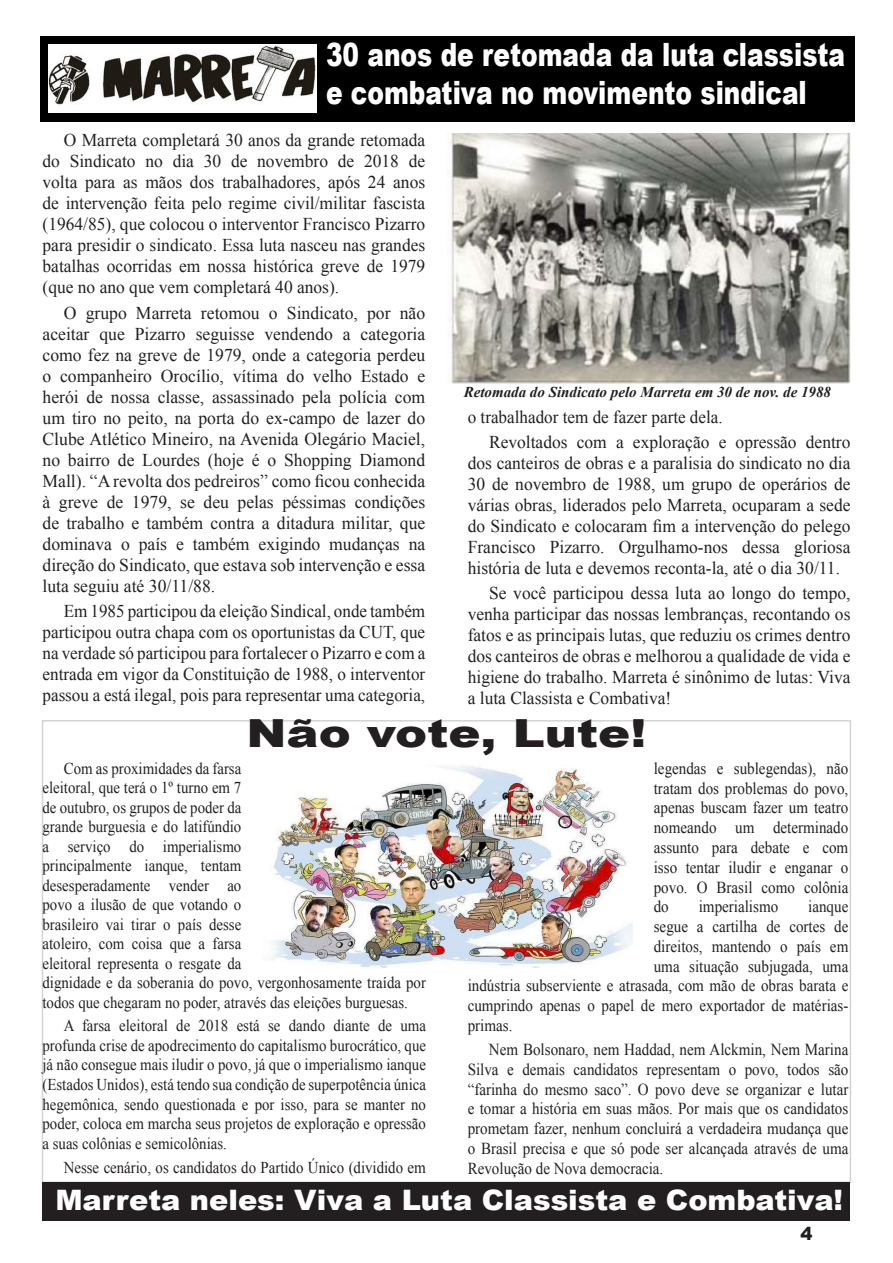
<style>
.page{position:relative;width:893px;height:1263px;background:#fff}
.page>*{position:absolute;margin:0;border:0;box-sizing:border-box;transform-origin:0 0}
.t1{font:900 38.7px "Arial";color:#231f20;scale:1.24 1}
.t2{font:900 32.1px/38.5px "Arial";color:#fff;scale:.77 1}
.t3{font:900 28.2px "Arial";color:#fff}
.t4{font:18px/21px "Times New Roman";color:#231f20;text-align:justify}
.t5{font:18px/21px "Times New Roman";color:#231f20;text-align:justify;scale:.95 1}
.t6{font:900 18px "Arial";color:#231f20}
.t7{font:16.8px/19.8px "Times New Roman";color:#231f20;text-align:justify;scale:.9 1}
.t8{font:16.5px/19.5px "Times New Roman";color:#231f20;scale:.9 1}
.t9{font:italic 700 15px "Times New Roman";color:#231f20}
.s1{font-size:16.8px}
</style>
<div class="page">
<div style="left:41px;top:36px;width:814px;height:85px;background:#000"></div>
<img style="left:49px;top:45px;width:268px;height:68px">
<img style="left:448px;top:134px;width:402px;height:250px">
<div style="left:43px;top:1182px;width:807px;height:38px;background:#231f20"></div>
<img style="left:271px;top:766px;width:361px;height:202px">
<p class="t2" style="left:326px;top:34px;width:676px">30 anos de retomada da luta classista e combativa no movimento sindical</p>
<p class="t4" style="left:43px;top:130px;width:384px;text-indent:21px">O Marreta completará 30 anos da grande retomada do Sindicato no dia 30 de novembro de 2018 de volta para as mãos dos trabalhadores, após 24 anos de intervenção feita pelo regime civil/militar fascista (1964/85), que colocou o interventor Francisco Pizarro para presidir o sindicato. Essa luta nasceu nas grandes batalhas ocorridas em nossa histórica greve de 1979 (que no ano que vem completará 40 anos).</p>
<p class="t4" style="left:43px;top:302px;width:384px;text-indent:21px">O grupo Marreta retomou o Sindicato, por não aceitar que Pizarro seguisse vendendo a categoria como fez na greve de 1979, onde a categoria perdeu o companheiro Orocílio, vítima do velho Estado e herói de nossa classe, assassinado pela polícia com um tiro no peito, na porta do ex-campo de lazer do Clube Atlético Mineiro, na Avenida Olegário Maciel, no bairro de Lourdes (hoje é o Shopping Diamond Mall). “A revolta dos pedreiros” como ficou conhecida à greve de 1979, se deu pelas péssimas condições de trabalho e também contra a ditadura militar, que dominava o país e também exigindo mudanças na direção do Sindicato, que estava sob intervenção e essa luta seguiu até 30/11/88.</p>
<p class="t5" style="left:43px;top:600px;width:404px;text-indent:21px">Em 1985 participou da eleição Sindical, onde também participou outra chapa com os oportunistas da CUT, que na verdade só participou para fortalecer o Pizarro e com a entrada em vigor da Constituição de 1988, o interventor passou a está ilegal, pois para representar uma categoria,</p>
<p class="t9" style="left:464px;top:382px;width:369px">Retomada do Sindicato pelo Marreta em 30 de nov. de 1988</p>
<p class="t5" style="left:468px;top:406px;width:270px">o trabalhador tem de fazer parte dela.</p>
<p class="t4" style="left:468px;top:431px;width:384px;text-indent:21px">Revoltados com a exploração e opressão dentro dos canteiros de obras e a paralisia do sindicato no dia 30 de novembro de 1988, um grupo de operários de várias obras, liderados pelo Marreta, ocuparam a sede do Sindicato e colocaram fim a intervenção do pelego Francisco Pizarro. Orgulhamo-nos dessa gloriosa história de luta e devemos reconta-la, até o dia 30/11.</p>
<p class="t4" style="left:468px;top:582px;width:384px;text-indent:21px">Se você participou dessa luta ao longo do tempo, venha participar das nossas lembranças, recontando os fatos e as principais lutas, que reduziu os crimes dentro dos canteiros de obras e melhorou a qualidade de vida e higiene do trabalho. Marreta é sinônimo de lutas: Viva a luta Classista e Combativa!</p>
<p class="t1" style="left:247px;top:704px;width:324px">Não vote, Lute!</p>
<p class="t8" style="left:43px;top:758px;width:428px;text-indent:21px">Com as proximidades da farsa<br>eleitoral, que terá o 1º turno em 7<br>de outubro, os grupos de poder da<br>grande burguesia e do latifúndio<br>a serviço do imperialismo<br>principalmente ianque, tentam<br>desesperadamente vender ao<br>povo a ilusão de que votando o<br>brasileiro vai tirar o país desse<br>atoleiro, com coisa que a farsa<br>eleitoral representa o resgate da<br>dignidade e da soberania do povo, vergonhosamente traída por todos que chegaram no poder, através das eleições burguesas.</p>
<p class="t8" style="left:43px;top:1016px;width:428px;text-align:justify;text-indent:21px">A farsa eleitoral de 2018 está se dando diante de uma profunda crise de apodrecimento do capitalismo burocrático, que já não consegue mais iludir o povo, já que o imperialismo ianque (Estados Unidos), está tendo sua condição de superpotência única hegemônica, sendo questionada e por isso, para se manter no poder, coloca em marcha seus projetos de exploração e opressão a suas colônias e semicolônias.</p>
<p class="t8" style="left:64px;top:1157px;width:404px">Nesse cenário, os candidatos do Partido Único (dividido <span class="s1">em</span></p>
<p class="t7" style="left:654px;top:758px;width:218px">legendas e sublegendas), não tratam dos problemas do povo, apenas buscam fazer um teatro nomeando um determinado assunto para debate e com isso tentar iludir e enganar o povo. O Brasil como colônia do</p>
<p class="t7" style="left:699px;top:896px;width:90px">imperialismo</p>
<p class="t7" style="left:808px;top:896px;width:46px">ianque</p>
<p class="t7" style="left:654px;top:916px;width:218px">segue a cartilha de cortes de</p>
<p class="t7" style="left:654px;top:936px;width:218px">direitos, mantendo o país em</p>
<p class="t7" style="left:654px;top:956px;width:218px">uma situação subjugada, uma</p>
<p class="t7" style="left:468px;top:975px;width:424px">indústria subserviente e atrasada, com mão de obras barata e</p>
<p class="t7" style="left:468px;top:995px;width:424px">cumprindo apenas o papel de mero exportador de matérias-</p>
<p class="t7" style="left:468px;top:1015px;width:51px">primas.</p>
<p class="t7" style="left:468px;top:1039px;width:424px;text-indent:21px">Nem Bolsonaro, nem Haddad, nem Alckmin, Nem Marina Silva e demais candidatos representam o povo, todos são “farinha do mesmo saco”. O povo deve se organizar e lutar e tomar a história em suas mãos. Por mais que os candidatos prometam fazer, nenhum concluirá a verdadeira mudança que o Brasil precisa e que só pode ser alcançada através de uma Revolução de Nova democracia.</p>
<p class="t3" style="left:55px;top:1179px;width:789px">Marreta neles: Viva a Luta Classista e Combativa!</p>
<p class="t6" style="left:800px;top:1220px;width:14px">4</p>
</div>
